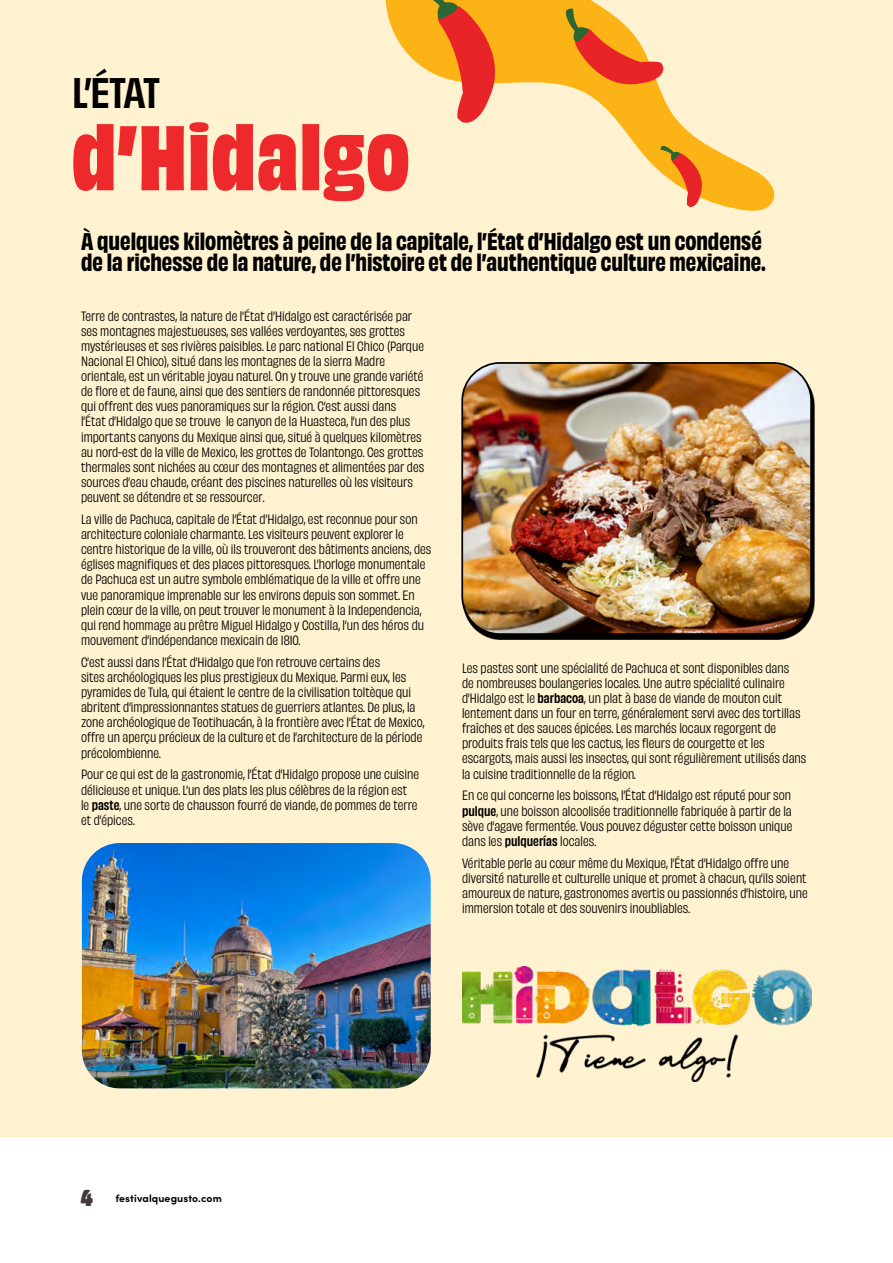
<style>
.page{position:relative;width:893px;height:1263px;background:#fff}
.page>*{position:absolute;margin:0;border:0;box-sizing:border-box;transform-origin:0 0}
.t1{font:85.5px "Obviously Narw Blck";letter-spacing:.02em;color:#ee292b}
.t2{font:39.9px "Obviously Narw Semi";color:#000}
.t3{font:700 22.5px/21px "Obviously Narw";color:#000}
.t4{font:12.6px/15.1px "Obviously Narw";color:#000}
.t5{font:700 10.5px "Sofia Pro";letter-spacing:.01em;color:#000}
.s1{font-family:"Obviously Narw Semi"}
.s2{font-family:"Hobeaux";font-weight:900;font-size:21px;color:#41393d}
</style>
<div class="page">
<hr style="left:0;top:1134px;width:893px;height:3px;background:#fff1c7">
<div style="left:0;top:0;width:893px;height:1136px;background:#fff2d0"></div>
<img style="left:82px;top:843px;width:349px;height:245px">
<svg style="left:480px;top:388px;width:335px;height:252px;background:#2c2a24"></svg>
<img style="left:464px;top:365px;width:347px;height:269px">
<div style="left:461px;top:362px;width:351px;height:273px;border:2px solid #000;border-radius:38px"></div>
<img style="left:462px;top:966px;width:350px;height:115px">
<svg style="left:385px;top:0;width:390px;height:211px"></svg>
<svg style="left:661px;top:145px;width:46px;height:64px"></svg>
<svg style="left:565px;top:8px;width:100px;height:83px"></svg>
<svg style="left:418px;top:0;width:92px;height:128px"></svg>
<h2 class="t2" style="left:72px;top:62px;width:90px">L’ÉTAT</h2>
<h1 class="t1" style="left:72px;top:94px;width:339px">d’Hidalgo</h1>
<h3 class="t3" style="left:81px;top:229px;width:686px">À quelques kilomètres à peine de la capitale, l’État d’Hidalgo est un condensé de la richesse de la nature, de l’histoire et de l’authentique culture mexicaine.</h3>
<p class="t4" style="left:81px;top:307px;width:345px">Terre de contrastes, la nature de l’État d’Hidalgo est caractérisée par ses montagnes majestueuses, ses vallées verdoyantes, ses grottes mystérieuses et ses rivières paisibles. Le parc national El Chico (Parque Nacional El Chico), situé dans les montagnes de la sierra Madre orientale, est un véritable joyau naturel. On y trouve une grande variété de flore et de faune, ainsi que des sentiers de randonnée pittoresques qui offrent des vues panoramiques sur la région. C’est aussi dans<br>l’État d’Hidalgo que se trouve le canyon de la Huasteca, l’un des plus importants canyons du Mexique ainsi que, situé à quelques kilomètres au nord-est de la ville de Mexico, les grottes de Tolantongo. Ces grottes thermales sont nichées au cœur des montagnes et alimentées par des sources d’eau chaude, créant des piscines naturelles où les visiteurs peuvent se détendre et se ressourcer.</p>
<p class="t4" style="left:81px;top:511px;width:352px">La ville de Pachuca, capitale de l’État d’Hidalgo, est reconnue pour son architecture coloniale charmante. Les visiteurs peuvent explorer le centre historique de la ville, où ils trouveront des bâtiments anciens, des églises magnifiques et des places pittoresques. L’horloge monumentale de Pachuca est un autre symbole emblématique de la ville et offre une vue panoramique imprenable sur les environs depuis son sommet. En plein cœur de la ville, on peut trouver le monument à la Independencia, qui rend hommage au prêtre Miguel Hidalgo y Costilla, l’un des héros du mouvement d’indépendance mexicain de 1810.</p>
<p class="t4" style="left:81px;top:653px;width:345px">C’est aussi dans l’État d’Hidalgo que l’on retrouve certains des<br>sites archéologiques les plus prestigieux du Mexique. Parmi eux, les pyramides de Tula, qui étaient le centre de la civilisation toltèque qui abritent d’impressionnantes statues de guerriers atlantes. De plus, la zone archéologique de Teotihuacán, à la frontière avec l’État de Mexico, offre un aperçu précieux de la culture et de l’architecture de la période précolombienne.</p>
<p class="t4" style="left:81px;top:766px;width:340px">Pour ce qui est de la gastronomie, l’État d’Hidalgo propose une cuisine délicieuse et unique. L’un des plats les plus célèbres de la région est<br>le <span class="s1">paste</span>, une sorte de chausson fourré de viande, de pommes de terre et d’épices.</p>
<p class="t4" style="left:462px;top:659px;width:346px">Les pastes sont une spécialité de Pachuca et sont disponibles dans<br>de nombreuses boulangeries locales. Une autre spécialité culinaire d’Hidalgo est le <span class="s1">barbacoa</span>, un plat à base de viande de mouton cuit lentement dans un four en terre, généralement servi avec des tortillas fraîches et des sauces épicées. Les marchés locaux regorgent de produits frais tels que les cactus, les fleurs de courgette et les escargots, mais aussi les insectes, qui sont régulièrement utilisés dans la cuisine traditionnelle de la région.</p>
<p class="t4" style="left:462px;top:787px;width:332px;text-align:justify">En ce qui concerne les boissons, l’État d’Hidalgo est réputé pour son <span class="s1">pulque</span>, une boisson alcoolisée traditionnelle fabriquée à partir de la sève d’agave fermentée. Vous pouvez déguster cette boisson unique dans les <span class="s1">pulquerías</span> locales.</p>
<p class="t4" style="left:462px;top:854px;width:347px">Véritable perle au cœur même du Mexique, l’État d’Hidalgo offre une diversité naturelle et culturelle unique et promet à chacun, qu’ils soient amoureux de nature, gastronomes avertis ou passionnés d’histoire, une immersion totale et des souvenirs inoubliables.</p>
<p class="t5" style="left:81px;top:1190px;width:143px"><span class="s2">4</span> festivalquegusto.com</p>
</div>
